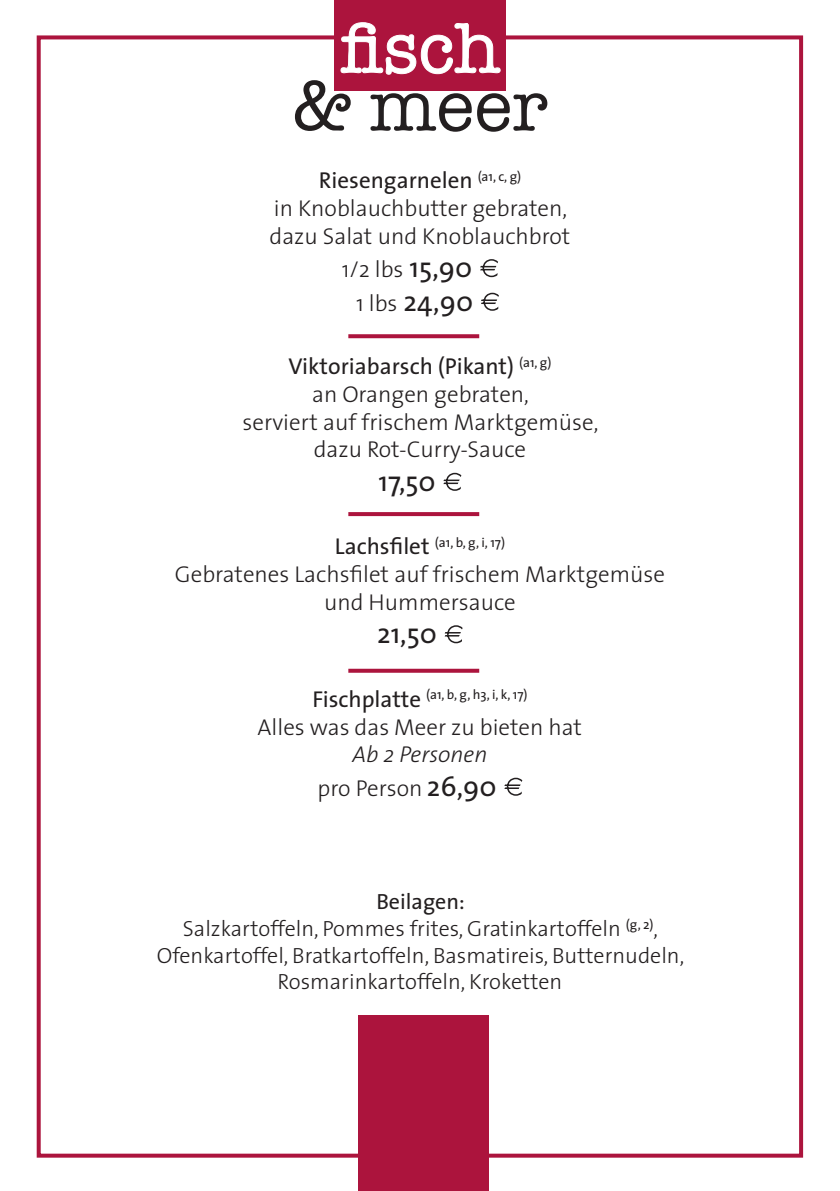
<style>
.page{position:relative;width:840px;height:1191px;background:#fff}
.page>*{position:absolute;margin:0;border:0;box-sizing:border-box;transform-origin:0 0}
.t1{font:72px "American Typewriter";color:#fff}
.t2{font:72px "American Typewriter";color:#231f20}
.t3{font:28px "The Sans";color:#231f20}
.t4{font:300 23px/27.6px "The Sans";color:#231f20;text-align:center}
.t5{font:italic 300 23px/33.6px "The Sans";color:#231f20}
.t6{font:300 22px/26.8px "The Sans";color:#231f20;text-align:center}
.t7{font:13.4px "The Sans";color:#231f20}
.s1{font-weight:400}
.s2{font-weight:400;font-size:28px}
.s3{font-weight:300;font-size:23px}
.s4{font-size:23px}
.s5{font-style:normal}
.s6{font-weight:400;font-style:normal;font-size:28px}
</style>
<div class="page">
<div style="left:37px;top:35px;width:765px;height:1122px;border:4px solid #ac143d"></div>
<div style="left:334px;top:0;width:172px;height:91px;background:#ac143d"></div>
<div style="left:358px;top:1015px;width:131px;height:176px;background:#ac143d"></div>
<svg style="left:348px;top:334px;width:131px;height:4px"></svg>
<svg style="left:348px;top:512px;width:131px;height:4px"></svg>
<svg style="left:348px;top:669px;width:131px;height:4px"></svg>
<svg style="left:480px;top:259px;width:18px;height:18px"></svg>
<svg style="left:481px;top:293px;width:17px;height:18px"></svg>
<svg style="left:443px;top:473px;width:18px;height:18px"></svg>
<svg style="left:444px;top:625px;width:18px;height:18px"></svg>
<svg style="left:504px;top:777px;width:18px;height:18px"></svg>
<svg style="left:340px;top:22px;width:161px;height:53px"></svg>
<h1 class="t1" style="left:339px;top:-7px;width:162px">fisch</h1>
<h1 class="t2" style="left:292px;top:51px;width:257px">&amp; meer</h1>
<p class="t4" style="left:269px;top:166px;width:302px"><span class="s1">Riesengarnelen</span> <sup>(a1,</sup> <sup>c,</sup> <sup>g)<br></sup>in Knoblauchbutter gebraten, dazu Salat und Knoblauchbrot</p>
<p class="t4" style="left:341px;top:255px;width:132px">1/2 lbs <span class="s2">15,90</span></p>
<p class="t3" style="left:356px;top:278px;width:118px"><span class="s3">1 lbs</span> 24,90</p>
<p class="t4" style="left:242px;top:352px;width:357px"><span class="s1">Viktoriabarsch (Pikant)</span> <sup>(a1,</sup> <sup>g)<br></sup>an Orangen gebraten,<br>serviert auf frischem Marktgemüse, dazu Rot-Curry-Sauce</p>
<p class="t3" style="left:378px;top:458px;width:59px">17,50</p>
<p class="t7" style="left:335px;top:531px;width:171px"><span class="s4">Lachsfilet</span> (a1, b, g, i, 17)</p>
<p class="t4" style="left:175px;top:560px;width:491px">Gebratenes Lachsfilet auf frischem Marktgemüse und Hummersauce</p>
<p class="t3" style="left:377px;top:610px;width:61px">21,50</p>
<p class="t7" style="left:312px;top:683px;width:217px"><span class="s4">Fischplatte</span> (a1, b, g, h3, i, k, 17)</p>
<p class="t4" style="left:257px;top:712px;width:326px">Alles was das Meer zu bieten hat</p>
<p class="t5" style="left:317px;top:737px;width:180px;text-indent:35px">Ab 2 Personen <span class="s5">pro Person</span> <span class="s6">26,90</span></p>
<p class="t6" style="left:157px;top:887px;width:528px"><span class="s1">Beilagen:<br></span>Salzkartoffeln, Pommes frites, Gratinkartoffeln <sup>(g,</sup> <sup>2)</sup>, Ofenkartoffel, Bratkartoffeln, Basmatireis, Butternudeln, Rosmarinkartoffeln, Kroketten</p>
</div>
